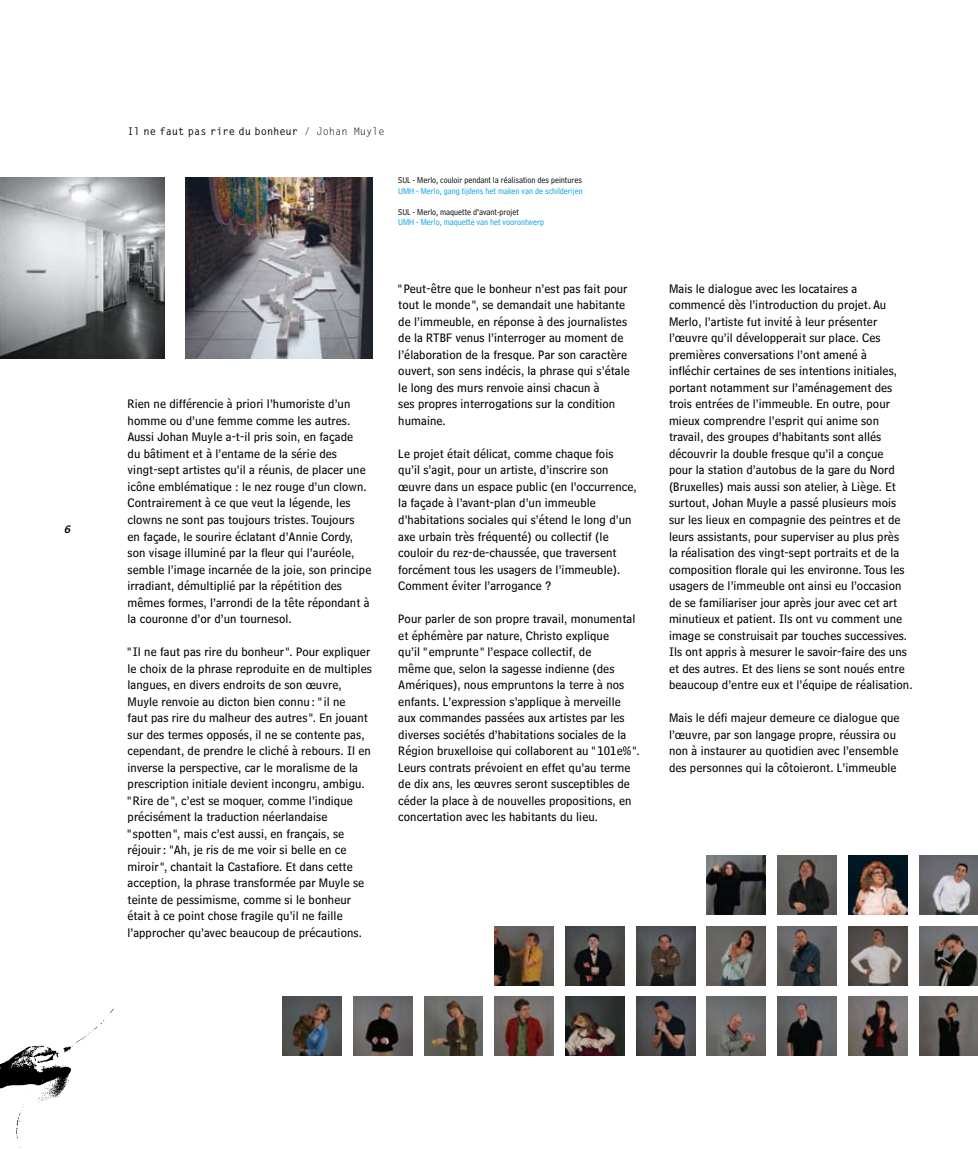
<style>
.page{position:relative;width:978px;height:1149px;background:#fff}
.page>*{position:absolute;margin:0;border:0;box-sizing:border-box;transform-origin:0 0}
.t1{font:12.75px/16.5px "Bell Centennial Std Sub Capt";letter-spacing:.005em;color:#000}
.t2{font:700 10.5px "Letter Gothic Std";letter-spacing:-.01em;color:#000}
.t3{font:9px "Bell Centennial Std Address";color:#000}
.t4{font:9px "Bell Centennial Std Address";color:#009ee3}
.s1{font-weight:400}
</style>
<div class="page">
<img style="left:0;top:1008px;width:114px;height:140px">
<img style="left:707px;top:855px;width:59px;height:58px">
<img style="left:283px;top:996px;width:58px;height:59px">
<img style="left:707px;top:926px;width:59px;height:58px">
<img style="left:778px;top:926px;width:58px;height:58px">
<img style="left:848px;top:926px;width:59px;height:58px">
<img style="left:919px;top:926px;width:59px;height:58px">
<img style="left:495px;top:926px;width:59px;height:58px">
<img style="left:565px;top:926px;width:59px;height:58px">
<img style="left:636px;top:926px;width:59px;height:58px">
<img style="left:424px;top:996px;width:59px;height:59px">
<img style="left:565px;top:996px;width:59px;height:59px">
<img style="left:848px;top:996px;width:59px;height:59px">
<img style="left:778px;top:996px;width:58px;height:59px">
<img style="left:919px;top:996px;width:59px;height:59px">
<img style="left:707px;top:996px;width:59px;height:59px">
<img style="left:353px;top:996px;width:59px;height:59px">
<img style="left:495px;top:996px;width:59px;height:59px">
<img style="left:636px;top:996px;width:59px;height:59px">
<img style="left:778px;top:855px;width:58px;height:58px">
<img style="left:848px;top:855px;width:59px;height:58px">
<img style="left:919px;top:855px;width:59px;height:58px">
<img style="left:0;top:177px;width:164px;height:182px">
<img style="left:185px;top:177px;width:188px;height:182px">
<p class="t2" style="left:128px;top:125px;width:259px">Il ne faut pas rire du bonheur <span class="s1">/ Johan Muyle</span></p>
<p class="t3" style="left:398px;top:175px;width:185px">SUL - Merlo, couloir pendant la réalisation des peintures</p>
<p class="t4" style="left:398px;top:186px;width:186px">UMH - Merlo, gang tijdens het maken van de schilderijen</p>
<p class="t3" style="left:398px;top:207px;width:122px">SUL - Merlo, maquette d’avant-projet</p>
<p class="t4" style="left:398px;top:217px;width:147px">UMH - Merlo, maquette van het voorontwerp</p>
<p class="t1" style="left:128px;top:395px;width:245px">Rien ne différencie à priori l’humoriste d’un homme ou d’une femme comme les autres.<br>Aussi Johan Muyle a-t-il pris soin, en façade<br>du bâtiment et à l’entame de la série des vingt-sept artistes qu’il a réunis, de placer une icône emblématique : le nez rouge d’un clown.<br>Contrairement à ce que veut la légende, les clowns ne sont pas toujours tristes. Toujours<br>en façade, le sourire éclatant d’Annie Cordy, son visage illuminé par la fleur qui l’auréole, semble l’image incarnée de la joie, son principe irradiant, démultiplié par la répétition des mêmes formes, l’arrondi de la tête répondant à la couronne d’or d’un tournesol.</p>
<p class="t1" style="left:128px;top:643px;width:246px">"Il ne faut pas rire du bonheur". Pour expliquer le choix de la phrase reproduite en de multiples langues, en divers endroits de son œuvre, Muyle renvoie au dicton bien connu : "il ne<br>faut pas rire du malheur des autres ". En jouant sur des termes opposés, il ne se contente pas, cependant, de prendre le cliché à rebours. Il en inverse la perspective, car le moralisme de la prescription initiale devient incongru, ambigu. "Rire de ", c’est se moquer, comme l’indique précisément la traduction néerlandaise<br>" spotten ", mais c’est aussi, en français, se réjouir: "Ah, je ris de me voir si belle en ce miroir", chantait la Castafiore. Et dans cette acception, la phrase transformée par Muyle se teinte de pessimisme, comme si le bonheur était à ce point chose fragile qu’il ne faille l’approcher qu’avec beaucoup de précautions.</p>
<p class="t1" style="left:398px;top:280px;width:233px">" Peut-être que le bonheur n’est pas fait pour tout le monde ", se demandait une habitante de l’immeuble, en réponse à des journalistes de la RTBF venus l’interroger au moment de l’élaboration de la fresque. Par son caractère ouvert, son sens indécis, la phrase qui s’étale le long des murs renvoie ainsi chacun à<br>ses propres interrogations sur la condition humaine.</p>
<p class="t1" style="left:398px;top:445px;width:240px">Le projet était délicat, comme chaque fois qu’il s’agit, pour un artiste, d’inscrire son œuvre dans un espace public (en l’occurrence, la façade à l’avant-plan d’un immeuble d’habitations sociales qui s’étend le long d’un axe urbain très fréquenté) ou collectif (le couloir du rez-de-chaussée, que traversent forcément tous les usagers de l’immeuble).<br>Comment éviter l’arrogance ?</p>
<p class="t1" style="left:398px;top:610px;width:243px">Pour parler de son propre travail, monumental et éphémère par nature, Christo explique<br>qu’il " emprunte " l’espace collectif, de<br>même que, selon la sagesse indienne (des Amériques), nous empruntons la terre à nos enfants. L’expression s’applique à merveille aux commandes passées aux artistes par les diverses sociétés d’habitations sociales de la Région bruxelloise qui collaborent au " 101e%".<br>Leurs contrats prévoient en effet qu’au terme de dix ans, les œuvres seront susceptibles de céder la place à de nouvelles propositions, en concertation avec les habitants du lieu.</p>
<p class="t1" style="left:669px;top:280px;width:245px">Mais le dialogue avec les locataires a commencé dès l’introduction du projet. Au Merlo, l’artiste fut invité à leur présenter l’œuvre qu’il développerait sur place. Ces premières conversations l’ont amené à<br>infléchir certaines de ses intentions initiales, portant notamment sur l’aménagement des trois entrées de l’immeuble. En outre, pour mieux comprendre l’esprit qui anime son travail, des groupes d’habitants sont allés découvrir la double fresque qu’il a conçue<br>pour la station d’autobus de la gare du Nord (Bruxelles) mais aussi son atelier, à Liège. Et surtout, Johan Muyle a passé plusieurs mois sur les lieux en compagnie des peintres et de leurs assistants, pour superviser au plus près<br>la réalisation des vingt-sept portraits et de la composition florale qui les environne. Tous les usagers de l’immeuble ont ainsi eu l’occasion de se familiariser jour après jour avec cet art minutieux et patient. Ils ont vu comment une image se construisait par touches successives.<br>Ils ont appris à mesurer le savoir-faire des uns et des autres. Et des liens se sont noués entre beaucoup d’entre eux et l’équipe de réalisation.</p>
<p class="t1" style="left:669px;top:709px;width:232px">Mais le défi majeur demeure ce dialogue que l’œuvre, par son langage propre, réussira ou non à instaurer au quotidien avec l’ensemble des personnes qui la côtoieront. L’immeuble</p>
</div>
